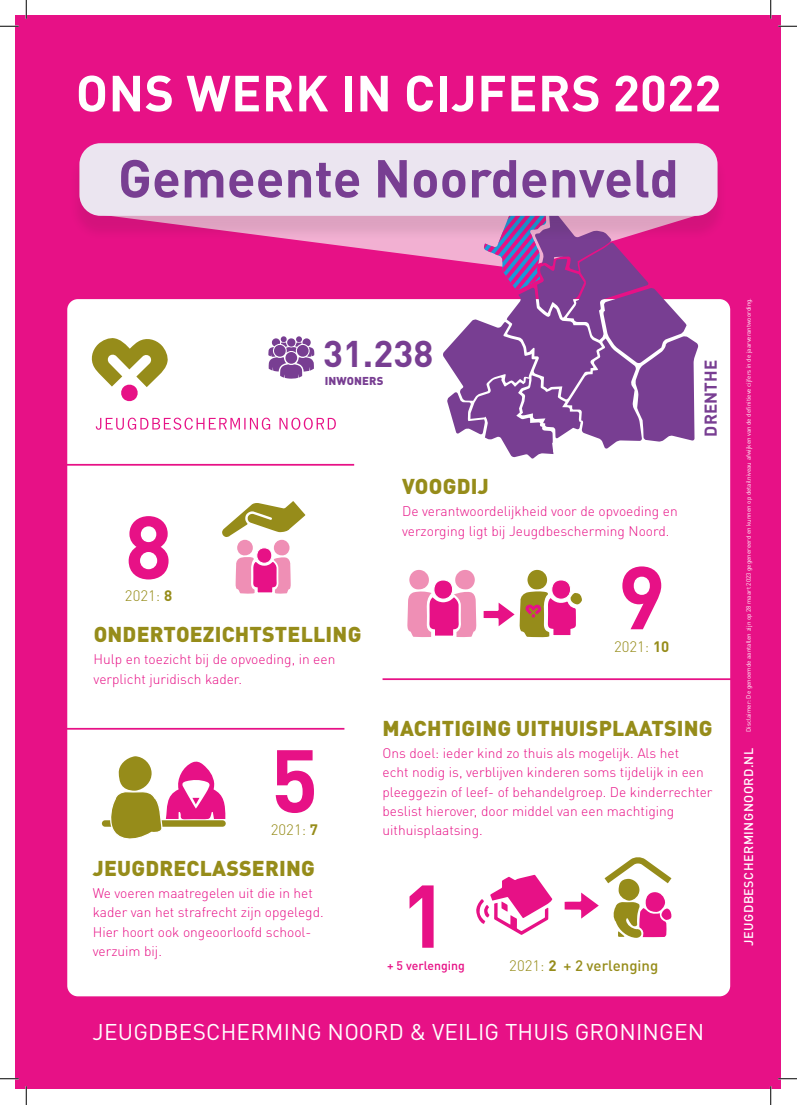
<style>
.page{position:relative;width:797px;height:1105px;background:#fff}
.page>*{position:absolute;margin:0;border:0;box-sizing:border-box;transform-origin:0 0}
.t1{font:700 87.5px "DINOT";color:#e71186}
.t2{font:700 52.5px "DINOT";color:#783e92}
.t3{font:700 50px "DINOT";letter-spacing:.01em;color:#fff}
.t4{font:700 36.75px "DINOT";color:#783e92}
.t5{font:22.5px "DINOT";letter-spacing:.01em;color:#fff}
.t6{font:900 21.25px "DINOT";letter-spacing:.01em;color:#968c1a}
.t7{font:700 17px "DINOT";letter-spacing:.01em;color:#783e92}
.t8{font:300 15px "DINOT";color:#968c1a}
.t9{font:500 15px "DINOT";color:#968c1a}
.t10{font:300 13.75px/19.4px "DINOT";color:#e71186}
.t11{font:500 12.5px "DINOT";letter-spacing:.04em;color:#fff}
.t12{font:500 12.25px "DINOT";color:#e71186}
.t13{font:900 11.38px "DINOT";letter-spacing:.01em;color:#783e92}
.t14{font:6.25px "DINOT";color:#fff}
.s1{font-weight:700}
.s2{font-weight:300}
</style>
<div class="page">
<div style="left:16px;top:16px;width:765px;height:1073px;background:#e71186"></div>
<div style="left:67px;top:299px;width:663px;height:697px;background:#fff;border-radius:11px"></div>
<hr style="left:56px;top:728px;width:288px;height:2px;background:#e71186">
<hr style="left:46px;top:464px;width:308px;height:2px;background:#e71186">
<svg style="left:483px;top:570px;width:99px;height:68px"></svg>
<svg style="left:407px;top:569px;width:69px;height:68px"></svg>
<svg style="left:222px;top:501px;width:83px;height:93px"></svg>
<div style="left:102px;top:820px;width:124px;height:7px;background:#968c1a;border-radius:3px"></div>
<svg style="left:109px;top:756px;width:116px;height:83px"></svg>
<svg style="left:476px;top:875px;width:76px;height:60px"></svg>
<svg style="left:564px;top:857px;width:108px;height:81px"></svg>
<hr style="left:382px;top:678px;width:358px;height:2px;background:#e71186">
<svg style="left:90px;top:241px;width:617px;height:218px"></svg>
<div style="left:69px;top:147px;width:659px;height:94px;background:#231f20;opacity:.1"></div>
<div style="left:79px;top:143px;width:638px;height:73px;background:#ebe5f0;border-radius:21px"></div>
<svg style="left:0;top:25px;width:19px;height:2px"></svg>
<svg style="left:778px;top:25px;width:19px;height:2px"></svg>
<svg style="left:0;top:1078px;width:19px;height:1px"></svg>
<svg style="left:778px;top:1078px;width:19px;height:1px"></svg>
<svg style="left:25px;top:0;width:2px;height:19px"></svg>
<svg style="left:25px;top:1086px;width:2px;height:19px"></svg>
<svg style="left:770px;top:0;width:1px;height:19px"></svg>
<svg style="left:770px;top:1086px;width:1px;height:19px"></svg>
<p class="t3" style="left:76px;top:61px;width:647px">ONS WERK IN CIJFERS 2022</p>
<p class="t2" style="left:118px;top:144px;width:562px">Gemeente Noordenveld</p>
<p class="t4" style="left:323px;top:330px;width:112px">31.238</p>
<p class="t13" style="left:325px;top:373px;width:60px">INWONERS</p>
<p class="t1" style="left:125px;top:490px;width:49px">8</p>
<p class="t8" style="left:125px;top:587px;width:49px">2021: <span class="s1">8</span></p>
<h3 class="t6" style="left:94px;top:620px;width:269px">ONDERTOEZICHTSTELLING</h3>
<p class="t10" style="left:94px;top:649px;width:243px">Hulp en toezicht bij de opvoeding, in een verplicht juridisch kader.</p>
<h3 class="t6" style="left:402px;top:473px;width:88px">VOOGDIJ</h3>
<p class="t10" style="left:402px;top:501px;width:277px">De verantwoordelijkheid voor de opvoeding en verzorging ligt bij Jeugdbescherming Noord.</p>
<p class="t1" style="left:618px;top:540px;width:49px">9</p>
<p class="t8" style="left:614px;top:637px;width:57px">2021: <span class="s1">10</span></p>
<p class="t7" style="left:699px;top:437px;width:79px;rotate:-90deg">DRENTHE</p>
<p class="t1" style="left:271px;top:724px;width:49px">5</p>
<p class="t8" style="left:271px;top:820px;width:49px">2021: <span class="s1">7</span></p>
<h3 class="t6" style="left:93px;top:854px;width:223px">JEUGDRECLASSERING</h3>
<p class="t10" style="left:93px;top:883px;width:232px">We voeren maatregelen uit die in het kader van het strafrecht zijn opgelegd.<br>Hier hoort ook ongeoorloofd school&shy;verzuim bij.</p>
<h3 class="t6" style="left:382px;top:714px;width:331px">MACHTIGING UITHUISPLAATSING</h3>
<p class="t10" style="left:382px;top:743px;width:331px">Ons doel: ieder kind zo thuis als mogelijk. Als het<br>echt nodig is, verblijven kinderen soms tijdelijk in een pleeggezin of leef- of behandelgroep. De kinderrechter beslist hierover, door middel van een machtiging uithuisplaatsing.</p>
<p class="t1" style="left:400px;top:859px;width:49px">1</p>
<p class="t12" style="left:387px;top:958px;width:79px">+ 5 verlenging</p>
<p class="t9" style="left:509px;top:956px;width:150px"><span class="s2">2021:</span> <span class="s1">2</span> + 2 verlenging</p>
<h3 class="t5" style="left:93px;top:1018px;width:613px">JEUGDBESCHERMING NOORD &amp; VEILIG THUIS GRONINGEN</h3>
<p class="t14" style="left:744px;top:732px;width:435px;rotate:-90deg">Disclaimer: De genoemde aantallen zijn op 28 maart 2023 gegenereerd en kunnen op detailniveau afwijken van de definitieve cijfers in de jaarverantwoording.</p>
<p class="t11" style="left:740px;top:946px;width:199px;rotate:-90deg">JEUGDBESCHERMINGNOORD.NL</p>
</div>
